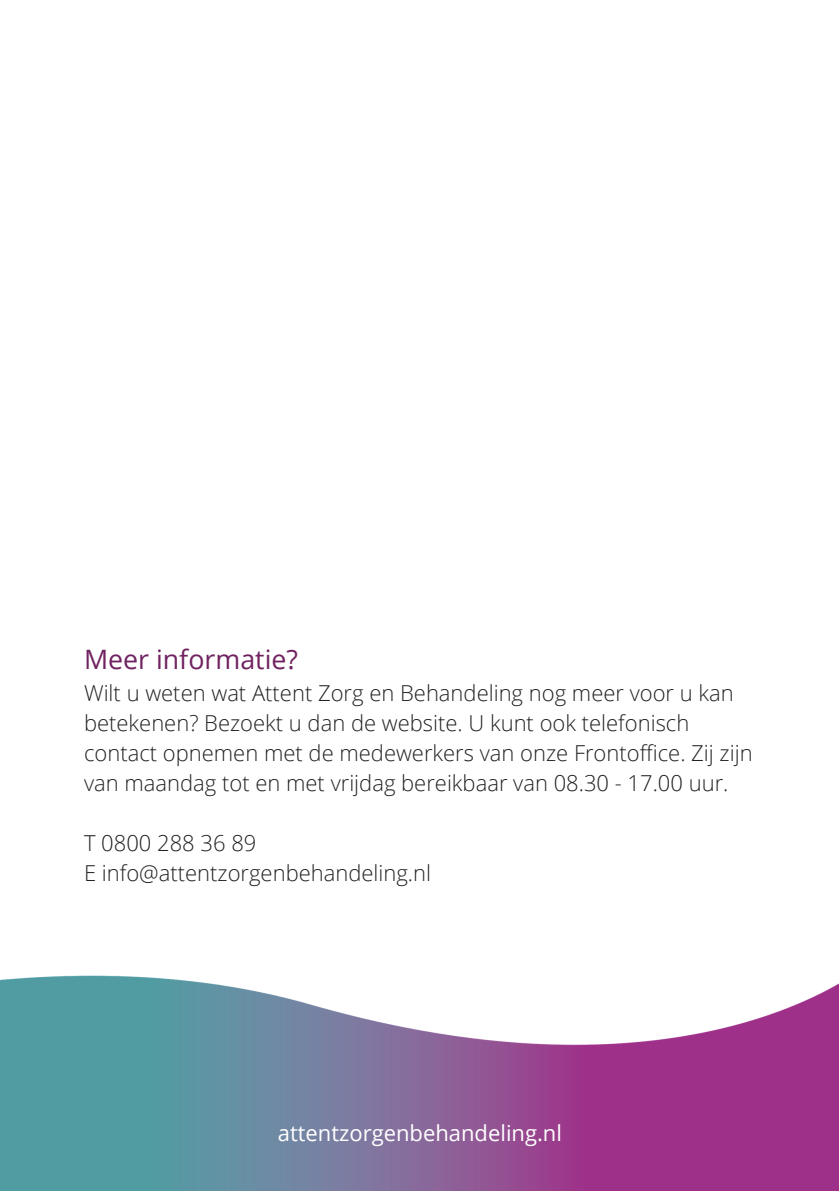
<style>
.page{position:relative;width:839px;height:1191px;background:#fff}
.page>*{position:absolute;margin:0;border:0;box-sizing:border-box;transform-origin:0 0}
.t1{font:26.8px "Open Sans";color:#702260}
.t2{font:300 22px/30.2px "Open Sans";color:#222}
.t3{font:22px "Open Sans";color:#fff}
</style>
<div class="page">
<img style="left:0;top:975px;width:838px;height:216px">
<p class="t1" style="left:84px;top:640px;width:215px">Meer informatie?</p>
<p class="t2" style="left:84px;top:677px;width:670px">Wilt u weten wat Attent Zorg en Behandeling nog meer voor u kan betekenen? Bezoekt u dan de website. U kunt ook telefonisch contact opnemen met de medewerkers van onze Frontoffice. Zij zijn van maandag tot en met vrijdag bereikbaar van 08.30 - 17.00 uur.</p>
<p class="t2" style="left:84px;top:828px;width:174px">T 0800 288 36 89</p>
<p class="t2" style="left:84px;top:858px;width:348px">E info@attentzorgenbehandeling.nl</p>
<p class="t3" style="left:278px;top:1117px;width:285px">attentzorgenbehandeling.nl</p>
</div>
